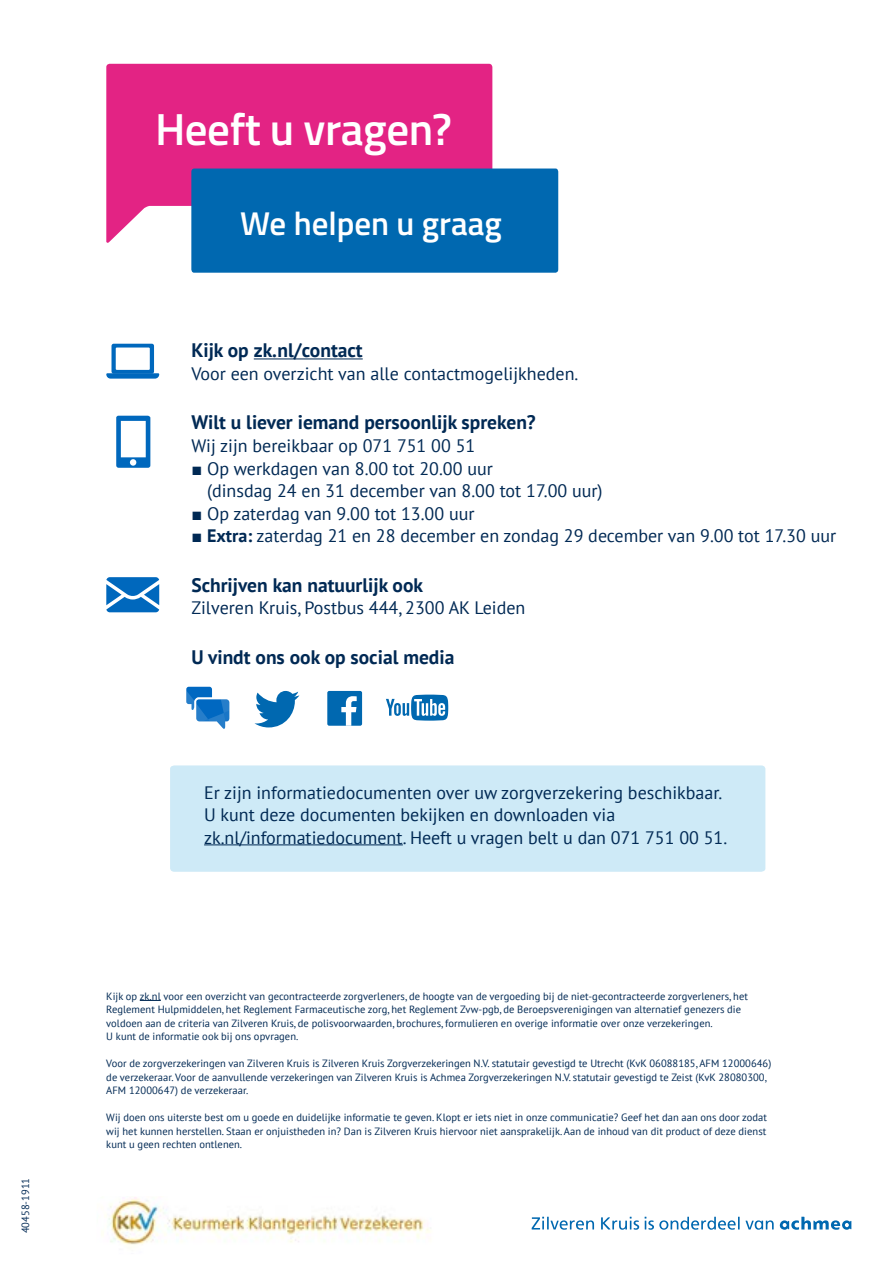
<style>
.page{position:relative;width:893px;height:1263px;background:#fff}
.page>*{position:absolute;margin:0;border:0;box-sizing:border-box;transform-origin:0 0}
.t1{font:600 45px "Titillium Web";letter-spacing:-.01em;color:#fff}
.t2{font:600 33px "Titillium Web";color:#fff}
.t3{font:700 19.5px "PT Sans";color:#002954}
.t4{font:18px/22.5px "PT Sans";color:#002954}
.t5{font:10.5px/13.5px "PT Sans";letter-spacing:.005em;color:#002954}
.s1{font-family:"Arial"}
.s2{font-weight:700}
</style>
<div class="page">
<div style="left:170px;top:765px;width:595px;height:107px;background:#ceeaf7"></div>
<img style="left:102px;top:1197px;width:328px;height:49px">
<svg style="left:140px;top:1000px;width:21px;height:1px"></svg>
<hr style="left:254px;top:358px;width:109px;height:1px;background:#002954">
<hr style="left:204px;top:844px;width:199px;height:1px;background:#002954">
<svg style="left:254px;top:691px;width:45px;height:36px"></svg>
<div style="left:327px;top:691px;width:35px;height:35px;background:#0068b0;border-radius:2px"></div>
<svg style="left:341px;top:696px;width:16px;height:30px"></svg>
<svg style="left:386px;top:695px;width:62px;height:26px"></svg>
<svg style="left:186px;top:687px;width:43px;height:42px"></svg>
<svg style="left:106px;top:344px;width:53px;height:35px"></svg>
<svg style="left:116px;top:416px;width:34px;height:52px"></svg>
<svg style="left:106px;top:577px;width:53px;height:35px"></svg>
<div style="left:106px;top:64px;width:386px;height:179px;background:#e32384"></div>
<div style="left:191px;top:169px;width:367px;height:104px;background:#0068b0;border-radius:3px"></div>
<svg style="left:780px;top:1217px;width:71px;height:13px"></svg>
<svg style="left:746px;top:1220px;width:28px;height:10px"></svg>
<svg style="left:532px;top:1217px;width:62px;height:13px"></svg>
<svg style="left:601px;top:1217px;width:38px;height:13px"></svg>
<svg style="left:645px;top:1217px;width:95px;height:13px"></svg>
<p class="t5" style="left:18px;top:1233px;width:57px;rotate:-90deg">40458-1911</p>
<h1 class="t1" style="left:155px;top:95px;width:298px">Heeft u vragen?</h1>
<h2 class="t2" style="left:240px;top:198px;width:263px">We helpen u graag</h2>
<h3 class="t3" style="left:191px;top:338px;width:173px">Kijk op zk.nl/contact</h3>
<h3 class="t4" style="left:191px;top:362px;width:388px">Voor een overzicht van alle contactmogelijkheden.</h3>
<h3 class="t3" style="left:191px;top:410px;width:346px">Wilt u liever iemand persoonlijk spreken?</h3>
<h3 class="t4" style="left:191px;top:434px;width:285px">Wij zijn bereikbaar op 071 751 00 51</h3>
<h3 class="t4" style="left:207px;top:456px;width:397px;text-indent:-16px"><span class="s1">■</span> Op werkdagen van 8.00 tot 20.00 uur<br>(dinsdag 24 en 31 december van 8.00 tot 17.00 uur)</h3>
<h3 class="t4" style="left:191px;top:501px;width:285px"><span class="s1">■</span> Op zaterdag van 9.00 tot 13.00 uur</h3>
<h3 class="t4" style="left:191px;top:524px;width:646px"><span class="s1">■</span> <span class="s2">Extra:</span> zaterdag 21 en 28 december en zondag 29 december van 9.00 tot 17.30 uur</h3>
<h3 class="t3" style="left:191px;top:572px;width:233px">Schrijven kan natuurlijk ook</h3>
<h3 class="t4" style="left:191px;top:596px;width:336px">Zilveren Kruis, Postbus 444, 2300 AK Leiden</h3>
<h3 class="t3" style="left:191px;top:644px;width:265px">U vindt ons ook op social media</h3>
<h3 class="t4" style="left:204px;top:780px;width:525px">Er zijn informatiedocumenten over uw zorgverzekering beschikbaar.<br>U kunt deze documenten bekijken en downloaden via zk.nl/informatiedocument. Heeft u vragen belt u dan 071 751 00 51.</h3>
<p class="t5" style="left:106px;top:989px;width:643px">Kijk op zk.nl voor een overzicht van gecontracteerde zorgverleners, de hoogte van de vergoeding bij de niet-gecontracteerde zorgverleners, het Reglement Hulpmiddelen, het Reglement Farmaceutische zorg, het Reglement Zvw-pgb, de Beroepsverenigingen van alternatief genezers die voldoen aan de criteria van Zilveren Kruis, de polisvoorwaarden, brochures, formulieren en overige informatie over onze verzekeringen.<br>U kunt de informatie ook bij ons opvragen.</p>
<p class="t5" style="left:106px;top:1056px;width:666px">Voor de zorgverzekeringen van Zilveren Kruis is Zilveren Kruis Zorgverzekeringen N.V. statutair gevestigd te Utrecht (KvK 06088185, AFM 12000646) de verzekeraar. Voor de aanvullende verzekeringen van Zilveren Kruis is Achmea Zorgverzekeringen N.V. statutair gevestigd te Zeist (KvK 28080300,<br>AFM 12000647) de verzekeraar.</p>
<p class="t5" style="left:106px;top:1110px;width:662px;text-align:justify">Wij doen ons uiterste best om u goede en duidelijke informatie te geven. Klopt er iets niet in onze communicatie? Geef het dan aan ons door zodat wij het kunnen herstellen. Staan er onjuistheden in? Dan is Zilveren Kruis hiervoor niet aansprakelijk. Aan de inhoud van dit product of deze dienst kunt u geen rechten ontlenen.</p>
</div>
